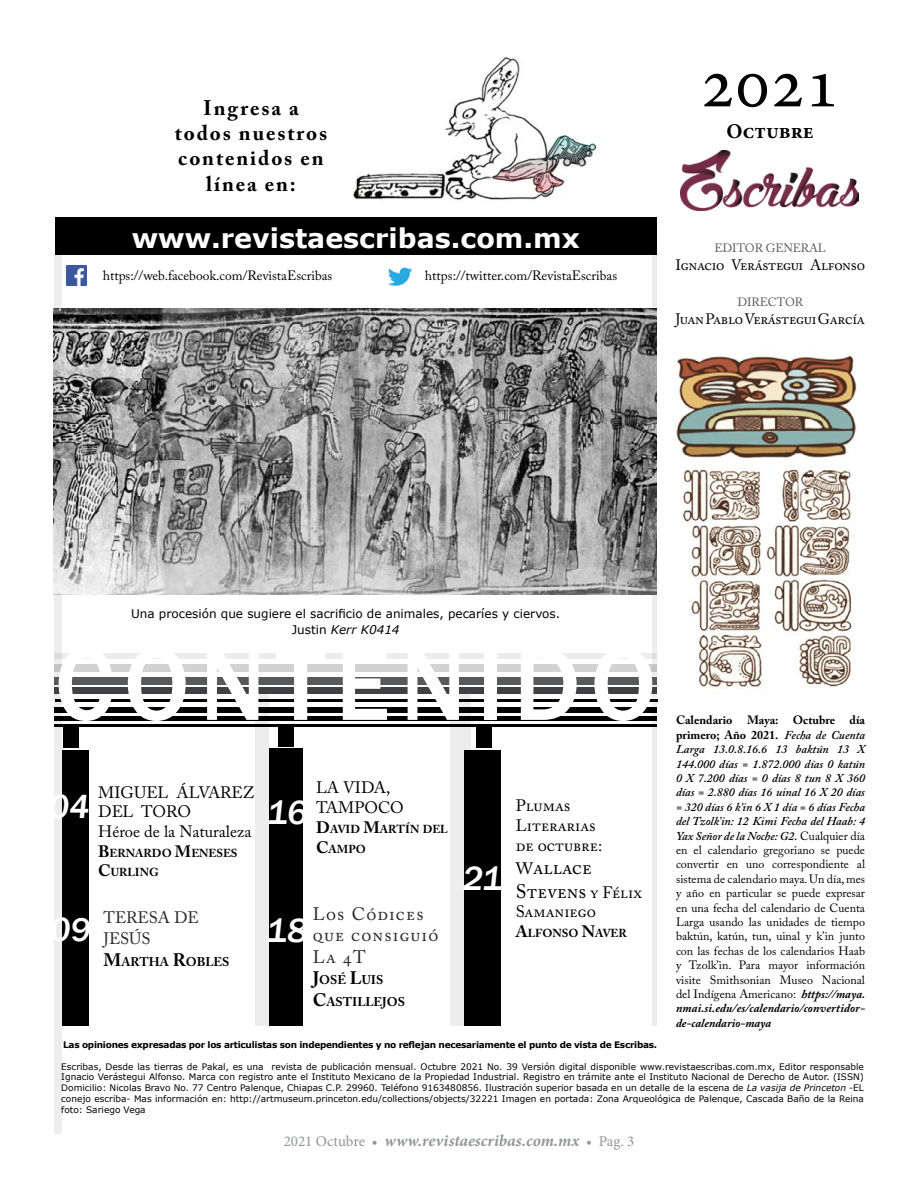
<style>
.page{position:relative;width:918px;height:1188px;background:#fff}
.page>*{position:absolute;margin:0;border:0;box-sizing:border-box;transform-origin:0 0}
.t1{font:500 107.1px "Franklin Gothic";letter-spacing:.1em;color:#fff;scale:.95 1}
.t2{font:72px "Minion Pro";color:#000}
.t3{font:500 34.5px "Franklin Gothic";color:#fff}
.t4{font:700 27px "Verdana";color:#fff}
.t5{font:700 21px/25.2px "Adobe Caslon Pro";letter-spacing:.09em;color:#000;text-align:center}
.t6{font:700 21px "Minion Pro";color:#000}
.t7{font:19.5px/23.4px "Adobe Caslon Pro";letter-spacing:.005em;color:#000}
.t8{font:18px/21.6px "Adobe Caslon Pro";letter-spacing:.07em;color:#292829}
.t9{font:16.5px/19.8px "Adobe Caslon Pro";color:#000}
.t10{font:italic 700 16.5px "Minion Pro";letter-spacing:.005em;color:#939598}
.t11{font:16.5px/21.6px "Adobe Caslon Pro";color:#292829}
.t12{font:15px "Adobe Caslon Pro";letter-spacing:-.02em;color:#000}
.t13{font:13.5px "Adobe Caslon Pro";color:#000}
.t14{font:700 12.6px/21.6px "Adobe Caslon Pro";color:#000}
.t15{font:12px/14.4px "Adobe Caslon Pro";color:#000;text-align:justify}
.t16{font:12px/16.5px "Verdana";color:#000;text-align:center}
.t17{font:12px "Adobe Caslon Pro";letter-spacing:.03em;color:#58595b}
.t18{font:700 11.55px/19.8px "Adobe Caslon Pro";color:#000}
.t19{font:9px/10.8px "Verdana";color:#000;text-align:justify}
.t20{font:700 9px "Verdana";letter-spacing:-.03em;color:#000}
.s1{font-style:italic}
.s2{font-size:16.5px}
.s3{font-size:18px}
.s4{font-weight:700}
.s5{font-weight:600;font-style:italic}
.s6{font-weight:700;font-style:italic}
.s7{font-weight:400;font-style:normal;font-size:15px}
</style>
<div class="page">
<div style="left:450px;top:693px;width:21px;height:333px;background:#ededee"></div>
<div style="left:464px;top:750px;width:37px;height:276px;background:#000"></div>
<div style="left:256px;top:694px;width:13px;height:332px;background:#ededee"></div>
<div style="left:55px;top:750px;width:33px;height:276px;background:#000"></div>
<div style="left:269px;top:749px;width:34px;height:277px;background:#000"></div>
<div style="left:652px;top:254px;width:5px;height:772px;background:#ededee"></div>
<div style="left:54px;top:254px;width:7px;height:880px;background:#ededee"></div>
<div style="left:55px;top:217px;width:602px;height:38px;background:#000"></div>
<img style="left:681px;top:151px;width:178px;height:60px">
<img style="left:676px;top:355px;width:181px;height:332px">
<div style="left:54px;top:677px;width:603px;height:8px;background:#58595b"></div>
<div style="left:54px;top:688px;width:603px;height:6px;background:#414042"></div>
<div style="left:54px;top:665px;width:603px;height:7px;background:#d2d2d2"></div>
<div style="left:54px;top:707px;width:603px;height:5px;background:#000"></div>
<hr style="left:54px;top:716px;width:603px;height:4px;background:#000">
<hr style="left:54px;top:724px;width:603px;height:3px;background:#000">
<div style="left:54px;top:654px;width:603px;height:5px;background:#ececec"></div>
<img style="left:67px;top:265px;width:20px;height:20px">
<img style="left:388px;top:267px;width:24px;height:20px">
<img style="left:353px;top:57px;width:244px;height:143px">
<img style="left:54px;top:308px;width:602px;height:286px">
<div style="left:63px;top:727px;width:16px;height:21px;background:#000"></div>
<div style="left:278px;top:726px;width:16px;height:21px;background:#000"></div>
<div style="left:476px;top:727px;width:16px;height:21px;background:#000"></div>
<hr style="left:55px;top:699px;width:603px;height:2px;background:#000">
<h3 class="t5" style="left:175px;top:95px;width:154px">Ingresa a todos nuestros contenidos en línea en:</h3>
<h3 class="t4" style="left:132px;top:219px;width:450px">www.revistaescribas.com.mx</h3>
<p class="t13" style="left:103px;top:267px;width:231px">https://web.facebook.com/RevistaEscribas</p>
<p class="t13" style="left:425px;top:267px;width:194px">https://twitter.com/RevistaEscribas</p>
<h2 class="t2" style="left:700px;top:35px;width:141px">2021</h2>
<h3 class="t6" style="left:726px;top:116px;width:89px">Octubre</h3>
<p class="t17" style="left:715px;top:241px;width:17px">Edit</p>
<p class="t17" style="left:745px;top:241px;width:40px">or Gene</p>
<p class="t17" style="left:801px;top:241px;width:18px">ral</p>
<p class="t12" style="left:675px;top:256px;width:191px">Ignacio Verástegui Alfonso</p>
<p class="t17" style="left:737px;top:295px;width:32px">Direct</p>
<p class="t17" style="left:785px;top:295px;width:18px">or</p>
<p class="t12" style="left:675px;top:310px;width:191px">Juan Pablo Verástegui García</p>
<p class="t16" style="left:131px;top:605px;width:430px">Una procesión que sugiere el sacrificio de animales, pecaríes y ciervos.<br>Justin <span class="s1">Kerr K0414</span></p>
<h1 class="t1" style="left:55px;top:618px;width:635px">CONTENIDO</h1>
<h3 class="t3" style="left:48px;top:785px;width:46px">04</h3>
<h3 class="t9" style="left:98px;top:782px;width:158px">MIGUEL ÁLVAREZ<br>DEL TORO<br>Héroe de la Naturaleza</h3>
<p class="t18" style="left:98px;top:843px;width:141px"><span class="s2">B</span>ERNARDO <span class="s2">M</span>ENESES<br><span class="s2">C</span>URLING</p>
<h3 class="t3" style="left:50px;top:908px;width:46px">09</h3>
<h3 class="t11" style="left:104px;top:906px;width:97px">TERESA DE<br>JESÚS</h3>
<p class="t14" style="left:104px;top:951px;width:127px"><span class="s3">M</span>ARTHA <span class="s3">R</span>OBLES</p>
<h3 class="t3" style="left:267px;top:792px;width:46px">16</h3>
<h3 class="t9" style="left:316px;top:778px;width:87px">LA VIDA,<br>TAMPOCO</h3>
<p class="t18" style="left:316px;top:819px;width:133px"><span class="s2">D</span>AVID <span class="s2">M</span>ARTÍN DEL<br><span class="s2">C</span>AMPO</p>
<h3 class="t8" style="left:313px;top:903px;width:127px">Los Códices que consiguió<br>La 4T</h3>
<p class="t14" style="left:313px;top:969px;width:94px"><span class="s3">J</span>OSÉ <span class="s3">L</span>UIS<br><span class="s3">C</span>ASTILLEJO S</p>
<h3 class="t3" style="left:266px;top:909px;width:47px">18</h3>
<h3 class="t3" style="left:462px;top:857px;width:46px">21</h3>
<h3 class="t9" style="left:516px;top:796px;width:88px">Plumas<br>Literarias de octubre:</h3>
<h3 class="t7" style="left:516px;top:856px;width:128px"><span class="s2">W</span>allace<br>Stevens <span class="s2">y Félix</span></h3>
<h3 class="t9" style="left:516px;top:902px;width:81px">Samaniego</h3>
<p class="t18" style="left:516px;top:923px;width:112px"><span class="s2">A</span>LFONSO <span class="s2">N</span>AVER</p>
<p class="t20" style="left:63px;top:1038px;width:595px">Las opiniones expresadas por los articulistas son independientes y no reflejan necesariamente el punto de vista de Escribas.</p>
<p class="t15" style="left:676px;top:713px;width:191px"><span class="s4">Calendario Maya: Octubre día primero; Año 2021.</span> <span class="s5">Fecha de Cuenta Larga 13.0.8.16.6 13 baktún 13 X 144.000 días = 1.872.000 días 0 katún 0 X 7.200 días = 0 días 8 tun 8 X 360 días = 2.880 días 16 uinal 16 X 20 días = 320 días 6 k’in 6 X 1 día = 6 días Fecha del Tzolk’in: 12 Kimi Fecha del Haab: 4<br>Yax Señor de la Noche: G2.</span> Cualquier día en el calendario gregoriano se puede convertir en uno correspondiente al sistema de calendario maya. Un día, mes y año en particular se puede expresar en una fecha del calendario de Cuenta Larga usando las unidades de tiempo baktún, katún, tun, uinal y k’in junto con las fechas de los calendarios Haab y Tzolk’in. Para mayor información visite Smithsonian Museo Nacional del Indígena Americano: <span class="s6">https://maya. nmai.si.edu/es/calendario/convertidor&shy;de-calendario-maya</span></p>
<p class="t19" style="left:61px;top:1061px;width:804px">Escribas, Desde las tierras de Pakal, es una revista de publicación mensual. Octubre 2021 No. 39 Versión digital disponible www.revistaescribas.com.mx, Editor responsable Ignacio Verástegui Alfonso. Marca con registro ante el Instituto Mexicano de la Propiedad Industrial. Registro en trámite ante el Instituto Nacional de Derecho de Autor. (ISSN)<br>Domicilio: Nicolas Bravo No. 77 Centro Palenque, Chiapas C.P. 29960. Teléfono 9163480856. Ilustración superior basada en un detalle de la escena de <span class="s1">La vasija de Princeton</span> -EL conejo escriba- Mas información en: http://artmuseum.princeton.edu/collections/objects/32221 Imagen en portada: Zona Arqueológica de Palenque, Cascada Baño de la Reina foto: Sariego Vega</p>
<h3 class="t10" style="left:284px;top:1129px;width:352px"><span class="s7">2021 Octubre •</span> www.revistaescribas.com.mx <span class="s7">• Pag. 3</span></h3>
</div>
